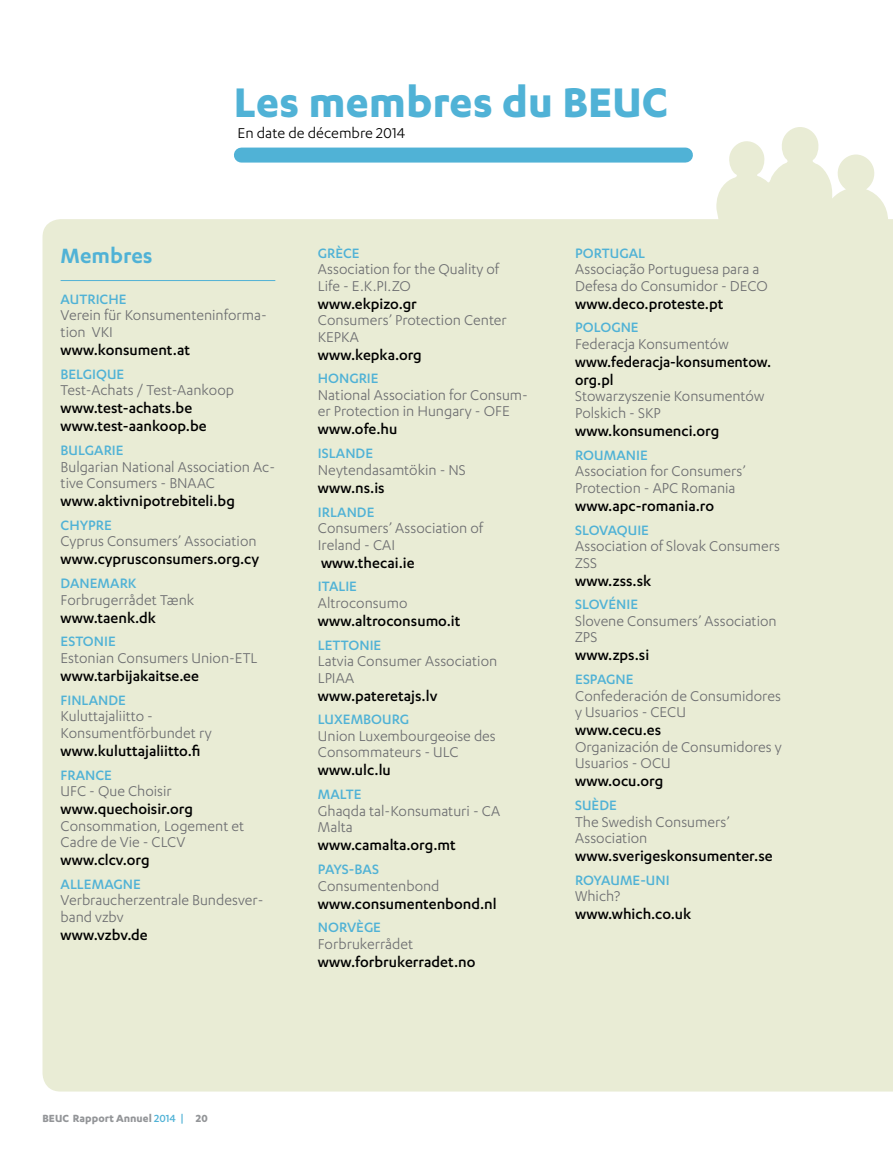
<style>
.page{position:relative;width:893px;height:1149px;background:#fff}
.page>*{position:absolute;margin:0;border:0;box-sizing:border-box;transform-origin:0 0}
.t1{font:700 48px "Karbon";color:#50b2d6}
.t2{font:600 24px "Karbon";color:#50b2d6}
.t3{font:16.5px/16.5px "Karbon";color:#6d6e71}
.t4{font:500 16.5px/18px "Karbon";color:#000}
.t5{font:16.5px "Karbon";color:#000}
.t6{font:500 15.75px "Karbon";color:#50b2d6}
.t7{font:700 12px "Karbon";color:#939598}
.s1{font-weight:500;color:#50b2d6}
</style>
<div class="page">
<div style="left:43px;top:219px;width:850px;height:872px;background:#e9ecd5"></div>
<svg style="left:716px;top:127px;width:177px;height:227px"></svg>
<hr style="left:61px;top:280px;width:214px;height:1px;background:#50b2d6">
<div style="left:241px;top:147px;width:444px;height:15px;background:#50b2d6"></div>
<h1 class="t1" style="left:234px;top:75px;width:436px">Les membres du BEUC</h1>
<p class="t5" style="left:238px;top:124px;width:169px">En date de décembre 2014</p>
<h2 class="t2" style="left:61px;top:242px;width:94px">Membres</h2>
<p class="t6" style="left:61px;top:290px;width:67px">AUTRICHE</p>
<p class="t3" style="left:61px;top:306px;width:208px">Verein für Konsumenteninforma&shy;tion VKI</p>
<p class="t4" style="left:61px;top:340px;width:131px">www.konsument.at</p>
<p class="t6" style="left:61px;top:365px;width:65px">BELGIQUE</p>
<p class="t3" style="left:61px;top:381px;width:175px">Test-Achats / Test-Aankoop</p>
<p class="t4" style="left:61px;top:398px;width:148px">www.test-achats.be www.test-aankoop.be</p>
<p class="t6" style="left:61px;top:441px;width:64px">BULGARIE</p>
<p class="t3" style="left:61px;top:457px;width:216px">Bulgarian National Association Ac&shy;tive Consumers - BNAAC</p>
<p class="t4" style="left:61px;top:491px;width:176px">www.aktivnipotrebiteli.bg</p>
<p class="t6" style="left:61px;top:516px;width:53px">CHYPRE</p>
<p class="t3" style="left:61px;top:532px;width:198px">Cyprus Consumers’ Association</p>
<p class="t4" style="left:61px;top:549px;width:200px">www.cyprusconsumers.org.cy</p>
<p class="t6" style="left:61px;top:574px;width:77px">DANEMARK</p>
<p class="t3" style="left:61px;top:590px;width:135px">Forbrugerrådet Tænk</p>
<p class="t4" style="left:61px;top:608px;width:97px">www.taenk.dk</p>
<p class="t6" style="left:61px;top:632px;width:57px">ESTONIE</p>
<p class="t3" style="left:61px;top:649px;width:198px">Estonian Consumers Union-ETL</p>
<p class="t4" style="left:61px;top:666px;width:140px">www.tarbijakaitse.ee</p>
<p class="t6" style="left:61px;top:691px;width:67px">FINLANDE</p>
<p class="t3" style="left:61px;top:707px;width:153px">Kuluttajaliitto -<br>Konsumentförbundet ry</p>
<p class="t4" style="left:61px;top:741px;width:141px">www.kuluttajaliitto.fi</p>
<p class="t6" style="left:61px;top:765px;width:53px">FRANCE</p>
<p class="t3" style="left:61px;top:782px;width:113px">UFC - Que Choisir</p>
<p class="t4" style="left:61px;top:799px;width:134px">www.quechoisir.org</p>
<p class="t3" style="left:61px;top:816px;width:185px">Consommation, Logement et<br>Cadre de Vie - CLCV</p>
<p class="t4" style="left:61px;top:850px;width:91px">www.clcv.org</p>
<p class="t6" style="left:61px;top:875px;width:82px">ALLEMAGNE</p>
<p class="t3" style="left:61px;top:891px;width:204px">Verbraucherzentrale Bundesver&shy;band vzbv</p>
<p class="t4" style="left:61px;top:925px;width:89px">www.vzbv.de</p>
<p class="t6" style="left:318px;top:244px;width:43px">GRÈCE</p>
<p class="t3" style="left:318px;top:260px;width:183px">Association for the Quality of<br>Life - E.K.PI.ZO</p>
<p class="t4" style="left:318px;top:294px;width:101px">www.ekpizo.gr</p>
<p class="t3" style="left:318px;top:311px;width:191px">Consumers’ Protection Center<br>KEPKA</p>
<p class="t4" style="left:318px;top:345px;width:105px">www.kepka.org</p>
<p class="t6" style="left:318px;top:369px;width:62px">HONGRIE</p>
<p class="t3" style="left:318px;top:386px;width:212px">National Association for Consum&shy;er Protection in Hungary - OFE</p>
<p class="t4" style="left:318px;top:420px;width:81px">www.ofe.hu</p>
<p class="t6" style="left:318px;top:444px;width:57px">ISLANDE</p>
<p class="t3" style="left:318px;top:461px;width:150px">Neytendasamtökin - NS</p>
<p class="t4" style="left:318px;top:478px;width:68px">www.ns.is</p>
<p class="t6" style="left:318px;top:502px;width:58px">IRLANDE</p>
<p class="t3" style="left:318px;top:519px;width:167px">Consumers’ Association of<br>Ireland - CAI</p>
<p class="t4" style="left:321px;top:553px;width:95px">www.thecai.ie</p>
<p class="t6" style="left:318px;top:577px;width:41px">ITALIE</p>
<p class="t3" style="left:318px;top:594px;width:91px">Altroconsumo</p>
<p class="t4" style="left:318px;top:611px;width:144px">www.altroconsumo.it</p>
<p class="t6" style="left:318px;top:635px;width:65px">LETTONIE</p>
<p class="t3" style="left:318px;top:652px;width:181px">Latvia Consumer Association<br>LPIAA</p>
<p class="t4" style="left:318px;top:686px;width:121px">www.pateretajs.lv</p>
<p class="t6" style="left:318px;top:710px;width:93px">LUXEMBOURG</p>
<p class="t3" style="left:318px;top:727px;width:180px">Union Luxembourgeoise des<br>Consommateurs - ULC</p>
<p class="t4" style="left:318px;top:760px;width:75px">www.ulc.lu</p>
<p class="t6" style="left:318px;top:785px;width:45px">MALTE</p>
<p class="t3" style="left:318px;top:801px;width:184px">Ghaqda tal-Konsumaturi - CA<br>Malta</p>
<p class="t4" style="left:318px;top:835px;width:140px">www.camalta.org.mt</p>
<p class="t6" style="left:318px;top:860px;width:63px">PAYS-BAS</p>
<p class="t3" style="left:318px;top:876px;width:123px">Consumentenbond</p>
<p class="t4" style="left:318px;top:893px;width:180px">www.consumentenbond.nl</p>
<p class="t6" style="left:318px;top:918px;width:65px">NORVÈGE</p>
<p class="t3" style="left:318px;top:934px;width:97px">Forbrukerrådet</p>
<p class="t4" style="left:318px;top:952px;width:159px">www.forbrukerradet.no</p>
<p class="t6" style="left:575px;top:244px;width:71px">PORTUGAL</p>
<p class="t3" style="left:575px;top:260px;width:194px">Associação Portuguesa para a<br>Defesa do Consumidor - DECO</p>
<p class="t4" style="left:575px;top:294px;width:150px">www.deco.proteste.pt</p>
<p class="t6" style="left:575px;top:318px;width:65px">POLOGNE</p>
<p class="t3" style="left:575px;top:335px;width:155px">Federacja Konsumentów</p>
<p class="t4" style="left:575px;top:352px;width:198px">www.federacja-konsumentow. org.pl</p>
<p class="t3" style="left:575px;top:387px;width:191px">Stowarzyszenie Konsumentów<br>Polskich - SKP</p>
<p class="t4" style="left:575px;top:421px;width:146px">www.konsumenci.org</p>
<p class="t6" style="left:575px;top:446px;width:74px">ROUMANIE</p>
<p class="t3" style="left:575px;top:462px;width:172px">Association for Consumers’<br>Protection - APC Romania</p>
<p class="t4" style="left:575px;top:496px;width:141px">www.apc-romania.ro</p>
<p class="t6" style="left:575px;top:520px;width:75px">SLOVAQUIE</p>
<p class="t3" style="left:575px;top:537px;width:207px">Association of Slovak Consumers<br>ZSS</p>
<p class="t4" style="left:575px;top:571px;width:78px">www.zss.sk</p>
<p class="t6" style="left:575px;top:595px;width:65px">SLOVÉNIE</p>
<p class="t3" style="left:575px;top:612px;width:203px">Slovene Consumers’ Association<br>ZPS</p>
<p class="t4" style="left:575px;top:645px;width:76px">www.zps.si</p>
<p class="t6" style="left:575px;top:670px;width:60px">ESPAGNE</p>
<p class="t3" style="left:575px;top:686px;width:207px">Confederación de Consumidores y Usuarios - CECU</p>
<p class="t4" style="left:575px;top:720px;width:88px">www.cecu.es</p>
<p class="t3" style="left:575px;top:737px;width:208px">Organización de Consumidores y<br>Usuarios - OCU</p>
<p class="t4" style="left:575px;top:771px;width:90px">www.ocu.org</p>
<p class="t6" style="left:575px;top:796px;width:43px">SUÈDE</p>
<p class="t3" style="left:575px;top:812px;width:156px">The Swedish Consumers’<br>Association</p>
<p class="t4" style="left:575px;top:846px;width:199px">www.sverigeskonsumenter.se</p>
<p class="t6" style="left:575px;top:870px;width:96px">ROYAUME-UNI</p>
<p class="t3" style="left:575px;top:887px;width:47px">Which?</p>
<p class="t4" style="left:575px;top:904px;width:118px">www.which.co.uk</p>
<p class="t7" style="left:43px;top:1110px;width:167px">BEUC Rapport Annuel <span class="s1">2014 |</span> 20</p>
</div>
